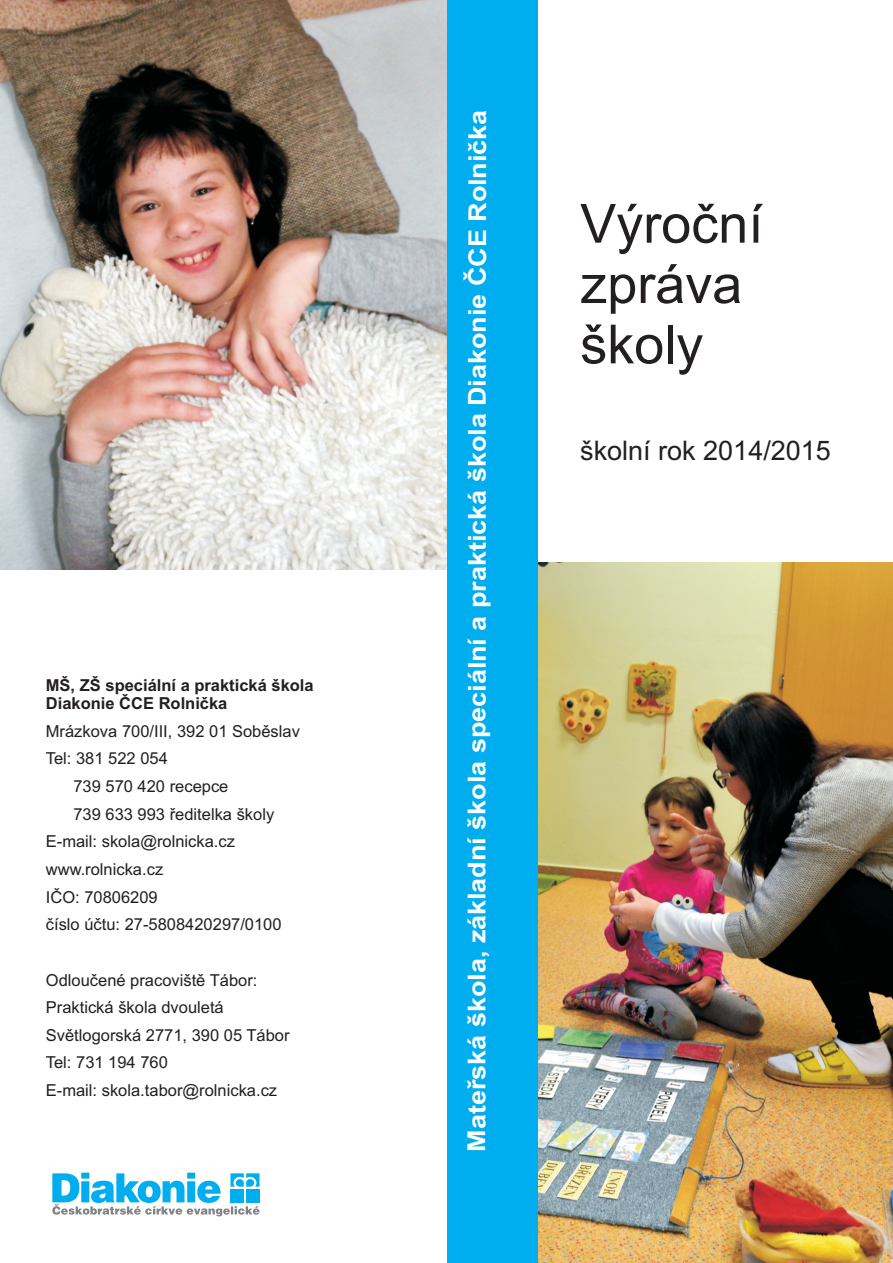
<style>
.page{position:relative;width:893px;height:1263px;background:#fff}
.page>*{position:absolute;margin:0;border:0;box-sizing:border-box;transform-origin:0 0}
.t1{font:54px/60.3px "Arial";color:#231f20}
.t2{font:27px "Arial";color:#231f20}
.t3{font:700 24.6px "Arial";color:#fff;scale:1.09 1}
.t4{font:16.5px/27.6px "Arial";color:#231f20}
.t5{font:700 16.5px/18.5px "Arial";color:#231f20}
</style>
<div class="page">
<img style="left:0;top:0;width:446px;height:570px">
<img style="left:537px;top:562px;width:356px;height:701px">
<div style="left:447px;top:0;width:90px;height:1263px;background:#00aeef"></div>
<svg style="left:52px;top:1173px;width:208px;height:43px"></svg>
<p class="t5" style="left:46px;top:677px;width:269px">MŠ, ZŠ speciální a praktická škola<br>Diakonie ČCE Rolnička</p>
<p class="t4" style="left:46px;top:718px;width:256px">Mrázkova 700/III, 392 01 Soběslav</p>
<p class="t4" style="left:46px;top:746px;width:124px">Tel: 381 522 054</p>
<p class="t4" style="left:73px;top:774px;width:157px">739 570 420 recepce</p>
<p class="t4" style="left:73px;top:801px;width:202px">739 633 993 ředitelka školy</p>
<p class="t4" style="left:46px;top:829px;width:191px">E-mail: skola@rolnicka.cz</p>
<p class="t4" style="left:46px;top:857px;width:119px">www.rolnicka.cz</p>
<p class="t4" style="left:46px;top:884px;width:113px">IČO: 70806209</p>
<p class="t4" style="left:46px;top:912px;width:237px">číslo účtu: 27-5808420297/0100</p>
<p class="t4" style="left:46px;top:967px;width:245px">Odloučené pracoviště Tábor:<br>Praktická škola dvouletá<br>Světlogorská 2771, 390 05 Tábor<br>Tel: 731 194 760<br>E-mail: skola.tabor@rolnicka.cz</p>
<h3 class="t3" style="left:468px;top:1151px;width:957px;rotate:-90deg">Mateřská škola, základní škola speciální a praktická škola Diakonie ČCE Rolnička</h3>
<h1 class="t1" style="left:580px;top:199px;width:185px">Výroční zpráva školy</h1>
<h2 class="t2" style="left:580px;top:440px;width:252px">školní rok 2014/2015</h2>
</div>
